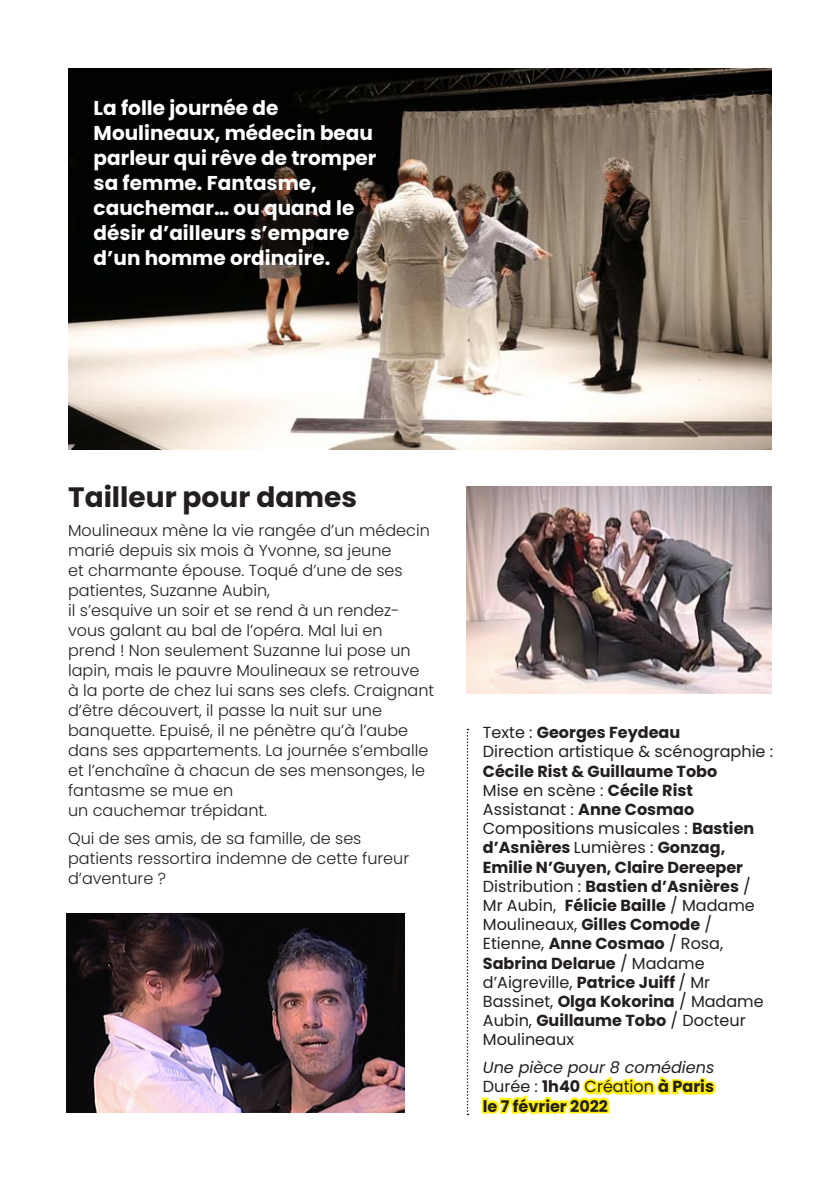
<style>
.page{position:relative;width:840px;height:1191px;background:#fff}
.page>*{position:absolute;margin:0;border:0;box-sizing:border-box;transform-origin:0 0}
.Body{font:700 28px "Poppins";color:#231f20}
.Body-2{font:700 20px/25px "Poppins";color:#fff}
.Body-3{font:300 16px/20px "Poppins";color:#231f20}
.Body-4{font:16px/19.2px "Poppins";color:#231f20}
.Body-5{font:700 16px/19.2px "Poppins";color:#231f20}
.Body-6{font:italic 16px "Poppins";color:#231f20}
.s1{font-weight:400}
.s2{font-weight:700}
</style>
<div class="page">
<img style="left:68px;top:68px;width:703px;height:381px">
<img style="left:67px;top:913px;width:337px;height:199px">
<svg style="left:482px;top:1076px;width:234px;height:40px"></svg>
<img style="left:466px;top:486px;width:305px;height:207px">
<svg style="left:466px;top:729px;width:2px;height:386px"></svg>
<p class="Body-2" style="left:94px;top:95px;width:284px">La folle journée de<br>Moulineaux, médecin beau parleur qui rêve de tromper sa femme. Fantasme, cauchemar… ou quand le désir d’ailleurs s’empare d’un homme ordinaire.</p>
<p class="Body" style="left:68px;top:481px;width:290px">Tailleur pour dames</p>
<p class="Body-3" style="left:68px;top:520px;width:367px">Moulineaux mène la vie rangée d’un médecin marié depuis six mois à Yvonne, sa jeune<br>et charmante épouse. Toqué d’une de ses patientes, Suzanne Aubin,<br>il s’esquive un soir et se rend à un rendez&shy;vous galant au bal de l’opéra. Mal lui en<br>prend ! Non seulement Suzanne lui pose un lapin, mais le pauvre Moulineaux se retrouve à la porte de chez lui sans ses clefs. Craignant d’être découvert, il passe la nuit sur une banquette. Epuisé, il ne pénètre qu’à l’aube dans ses appartements. La journée s’emballe et l’enchaîne à chacun de ses mensonges, le fantasme se mue en<br>un cauchemar trépidant.</p>
<p class="Body-3" style="left:68px;top:829px;width:342px">Qui de ses amis, de sa famille, de ses patients ressortira indemne de cette fureur d’aventure ?</p>
<p class="Body-5" style="left:482px;top:723px;width:199px"><span class="s1">Texte :</span> Georges Feydeau</p>
<p class="Body-4" style="left:482px;top:742px;width:292px">Direction artistique &amp; scénographie :<br><span class="s2">Cécile Rist &amp; Guillaume Tobo</span></p>
<p class="Body-4" style="left:482px;top:780px;width:211px">Mise en scène : <span class="s2">Cécile Rist</span></p>
<p class="Body-5" style="left:482px;top:800px;width:273px"><span class="s1">Assistanat :</span> Anne Cosmao<br><span class="s1">Compositions musicales :</span> Bastien d’Asnières <span class="s1">Lumières :</span> Gonzag,<br>Emilie N’Guyen, Claire Dereeper</p>
<p class="Body-4" style="left:482px;top:876px;width:282px">Distribution : <span class="s2">Bastien d’Asnières</span> /<br>Mr Aubin, <span class="s2">Félicie Baille</span> / Madame<br>Moulineaux, <span class="s2">Gilles Comode</span> /<br>Etienne, <span class="s2">Anne Cosmao</span> / Rosa,<br><span class="s2">Sabrina Delarue</span> / Madame d’Aigreville, <span class="s2">Patrice Juiff</span> / Mr<br>Bassinet, <span class="s2">Olga Kokorina</span> / Madame<br>Aubin, <span class="s2">Guillaume Tobo</span> / Docteur<br>Moulineaux</p>
<p class="Body-6" style="left:482px;top:1058px;width:233px">Une pièce pour 8 comédiens</p>
<p class="Body-4" style="left:482px;top:1077px;width:232px">Durée : <span class="s2">1h40</span> Création <span class="s2">à Paris</span></p>
<p class="Body-5" style="left:482px;top:1096px;width:127px">le 7 février 2022</p>
</div>
